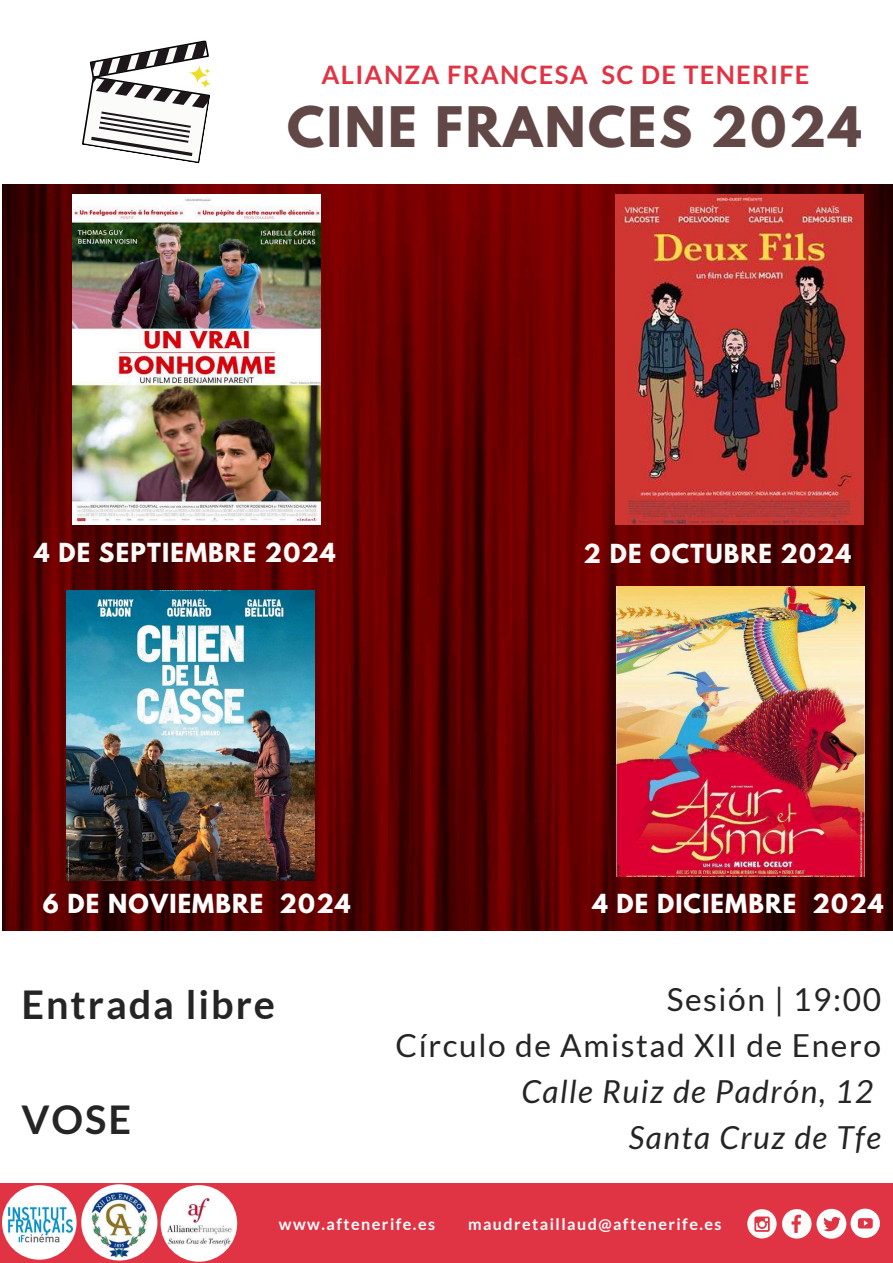
<style>
.page{position:relative;width:893px;height:1263px;background:#fff}
.page>*{position:absolute;margin:0;border:0;box-sizing:border-box;transform-origin:0 0}
.t1{font:700 49.5px "League Spartan";letter-spacing:.05em;color:#614746}
.t2{font:700 39.6px "Lato";letter-spacing:.05em;color:#252525}
.t3{font:31.72px/46.3px "Lato";letter-spacing:.05em;color:#252525;text-align:right}
.t4{font:italic 31.72px/46.3px "Lato";letter-spacing:.05em;color:#252525;text-align:right}
.t5{font:700 25.5px "Lato";letter-spacing:.05em;color:#e03445}
.t6{font:700 23.25px "League Spartan";letter-spacing:.05em;color:#fff}
.t7{font:700 23.25px "League Spartan";letter-spacing:.05em;color:#fbfbfa}
.t8{font:700 16.12px "Lato";letter-spacing:.09em;color:#fff}
</style>
<div class="page">
<div style="left:0;top:1183px;width:893px;height:80px;background:#e03445"></div>
<img style="left:2px;top:1185px;width:75px;height:75px;border-radius:50%">
<img style="left:81px;top:1184px;width:76px;height:76px;border-radius:50%">
<img style="left:161px;top:1185px;width:76px;height:77px;border-radius:50%">
<div style="left:747px;top:1209px;width:29px;height:29px;background:#fbfbfa;border-radius:50%"></div>
<svg style="left:754px;top:1216px;width:15px;height:16px"></svg>
<svg style="left:782px;top:1209px;width:29px;height:29px"></svg>
<div style="left:816px;top:1209px;width:30px;height:30px;background:#fff;border-radius:50%"></div>
<svg style="left:823px;top:1217px;width:18px;height:14px"></svg>
<svg style="left:850px;top:1208px;width:29px;height:30px"></svg>
<svg style="left:855px;top:1213px;width:25px;height:25px"></svg>
<svg style="left:82px;top:40px;width:129px;height:124px"></svg>
<img style="left:2px;top:184px;width:891px;height:747px">
<img style="left:615px;top:194px;width:248px;height:331px">
<img style="left:66px;top:590px;width:248px;height:290px">
<img style="left:73px;top:194px;width:248px;height:331px">
<img style="left:616px;top:587px;width:248px;height:290px">
<h3 class="t5" style="left:321px;top:59px;width:489px">ALIANZA FRANCESA SC DE TENERIFE</h3>
<h1 class="t1" style="left:287px;top:103px;width:576px">CINE FRANCES 2024</h1>
<h3 class="t7" style="left:34px;top:541px;width:303px">4 DE SEPTIEMBRE 2024</h3>
<h3 class="t7" style="left:583px;top:542px;width:269px">2 DE OCTUBRE 2024</h3>
<h3 class="t6" style="left:43px;top:892px;width:309px">6 DE NOVIEMBRE 2024</h3>
<h2 class="t2" style="left:21px;top:979px;width:255px">Entrada libre</h2>
<h2 class="t2" style="left:21px;top:1094px;width:111px">VOSE</h2>
<h3 class="t6" style="left:592px;top:892px;width:293px">4 DE DICIEMBRE 2024</h3>
<h3 class="t3" style="left:395px;top:975px;width:487px">Sesión | 19:00<br>Círculo de Amistad XII de Enero</h3>
<h3 class="t4" style="left:521px;top:1068px;width:361px">Calle Ruiz de Padrón, 12<br>Santa Cruz de Tfe</h3>
<p class="t8" style="left:279px;top:1214px;width:158px">www.aftenerife.es</p>
<p class="t8" style="left:468px;top:1214px;width:255px">maudretaillaud@aftenerife.es</p>
</div>
